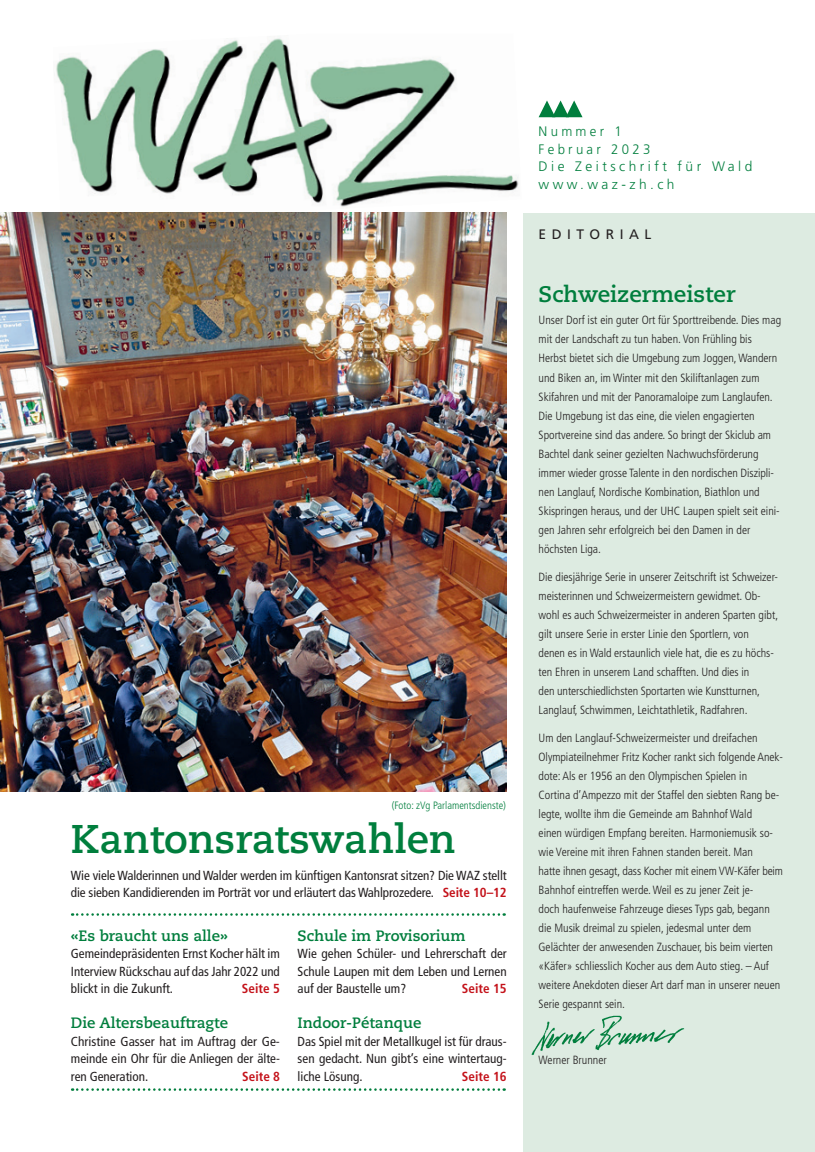
<style>
.page{position:relative;width:815px;height:1152px;background:#fff}
.page>*{position:absolute;margin:0;border:0;box-sizing:border-box;transform-origin:0 0}
.t1{font:700 40px "Caecilia";color:#007e3d}
.t2{font:700 22.5px "Caecilia";color:#007e3d}
.t3{font:700 15px "Caecilia";color:#007e3d}
.t4{font:300 13.75px/17.5px "Frutiger LT Std";letter-spacing:.25em;color:#007e3d;scale:.96 1}
.t5{font:13.75px "Frutiger LT Std";letter-spacing:.4em;color:#231f20}
.t6{font:condensed 13.12px/17.5px "Frutiger LT Std";color:#231f20;text-align:justify}
.t7{font:700 condensed 13.12px "Frutiger LT Std";color:#c4121a}
.t8{font:300 condensed 11.88px/19px "Frutiger LT Std";color:#231f20}
.t9{font:300 condensed 10.62px "Frutiger LT Std";color:#007e3d}
.s1{font-weight:700;color:#c4121a}
</style>
<div class="page">
<div style="left:523px;top:213px;width:292px;height:939px;background:#ddebe1"></div>
<svg style="left:539px;top:100px;width:44px;height:17px"></svg>
<svg style="left:72px;top:913px;width:433px;height:2px"></svg>
<svg style="left:72px;top:1088px;width:433px;height:2px"></svg>
<img style="left:56px;top:38px;width:463px;height:169px">
<img style="left:531px;top:1015px;width:154px;height:40px">
<img style="left:0;top:213px;width:507px;height:579px">
<p class="t9" style="left:392px;top:799px;width:116px">(Foto: zVg Parlamentsdienste)</p>
<h1 class="t1" style="left:71px;top:815px;width:386px">Kantonsratswahlen</h1>
<p class="t6" style="left:71px;top:866px;width:437px">Wie viele Walderinnen und Walder werden im künftigen Kantonsrat sitzen? Die WAZ stellt die sieben Kandidierenden im Porträt vor und erläutert das Wahlprozedere. <span class="s1">Seite 10–12</span></p>
<p class="t3" style="left:71px;top:926px;width:158px">«Es braucht uns alle»</p>
<p class="t6" style="left:71px;top:945px;width:211px">Gemeindepräsidenten Ernst Kocher hält im Interview Rückschau auf das Jahr 2022 und blickt in die Zukunft.</p>
<p class="t3" style="left:298px;top:926px;width:169px">Schule im Provisorium</p>
<p class="t6" style="left:298px;top:945px;width:211px">Wie gehen Schüler- und Lehrerschaft der Schule Laupen mit dem Leben und Lernen auf der Baustelle um?</p>
<p class="t7" style="left:462px;top:981px;width:46px">Seite 15</p>
<p class="t7" style="left:242px;top:981px;width:39px">Seite 5</p>
<p class="t3" style="left:71px;top:1014px;width:159px">Die Altersbeauftragte</p>
<p class="t6" style="left:71px;top:1032px;width:211px">Christine Gasser hat im Auftrag der Ge&shy;meinde ein Ohr für die Anliegen der älte&shy;ren Generation.</p>
<p class="t7" style="left:242px;top:1068px;width:39px">Seite 8</p>
<p class="t3" style="left:298px;top:1014px;width:125px">Indoor-Pétanque</p>
<p class="t6" style="left:298px;top:1032px;width:211px">Das Spiel mit der Metallkugel ist für draus&shy;sen gedacht. Nun gibt’s eine wintertaug&shy;liche Lösung.</p>
<p class="t7" style="left:462px;top:1068px;width:46px">Seite 16</p>
<p class="t4" style="left:539px;top:123px;width:224px">Nummer 1<br>Februar 2023<br>Die Zeitschrift für Wald www.waz-zh.ch</p>
<p class="t5" style="left:539px;top:226px;width:114px">EDITORIAL</p>
<h2 class="t2" style="left:539px;top:281px;width:199px">Schweizermeister</h2>
<p class="t8" style="left:539px;top:311px;width:244px">Unser Dorf ist ein guter Ort für Sporttreibende. Dies mag mit der Landschaft zu tun haben. Von Frühling bis Herbst bietet sich die Umgebung zum Joggen, Wandern und Biken an, im Winter mit den Skiliftanlagen zum Skifahren und mit der Panoramaloipe zum Langlaufen.<br>Die Umgebung ist das eine, die vielen engagierten Sportvereine sind das andere. So bringt der Skiclub am Bachtel dank seiner gezielten Nachwuchsförderung immer wieder grosse Talente in den nordischen Diszipli&shy;nen Langlauf, Nordische Kombination, Biathlon und Skispringen heraus, und der UHC Laupen spielt seit eini&shy;gen Jahren sehr erfolgreich bei den Damen in der höchsten Liga.</p>
<p class="t8" style="left:539px;top:567px;width:241px">Die diesjährige Serie in unserer Zeitschrift ist Schweizer&shy;meisterinnen und Schweizermeistern gewidmet. Ob&shy;wohl es auch Schweizermeister in anderen Sparten gibt, gilt unsere Serie in erster Linie den Sportlern, von denen es in Wald erstaunlich viele hat, die es zu höchs&shy;ten Ehren in unserem Land schafften. Und dies in<br>den unterschiedlichsten Sportarten wie Kunstturnen, Langlauf, Schwimmen, Leichtathletik, Radfahren.</p>
<p class="t8" style="left:539px;top:728px;width:246px">Um den Langlauf-Schweizermeister und dreifachen Olympiateilnehmer Fritz Kocher rankt sich folgende Anek&shy;dote: Als er 1956 an den Olympischen Spielen in<br>Cortina d’Ampezzo mit der Staffel den siebten Rang be&shy;legte, wollte ihm die Gemeinde am Bahnhof Wald<br>einen würdigen Empfang bereiten. Harmoniemusik so&shy;wie Vereine mit ihren Fahnen standen bereit. Man<br>hatte ihnen gesagt, dass Kocher mit einem VW-Käfer beim Bahnhof eintreffen werde. Weil es zu jener Zeit je-<br>doch haufenweise Fahrzeuge dieses Typs gab, begann die Musik dreimal zu spielen, jedesmal unter dem Gelächter der anwesenden Zuschauer, bis beim vierten «Käfer» schliesslich Kocher aus dem Auto stieg. – Auf weitere Anekdoten dieser Art darf man in unserer neuen Serie gespannt sein.</p>
<p class="t8" style="left:539px;top:1050px;width:70px">Werner Brunner</p>
</div>
